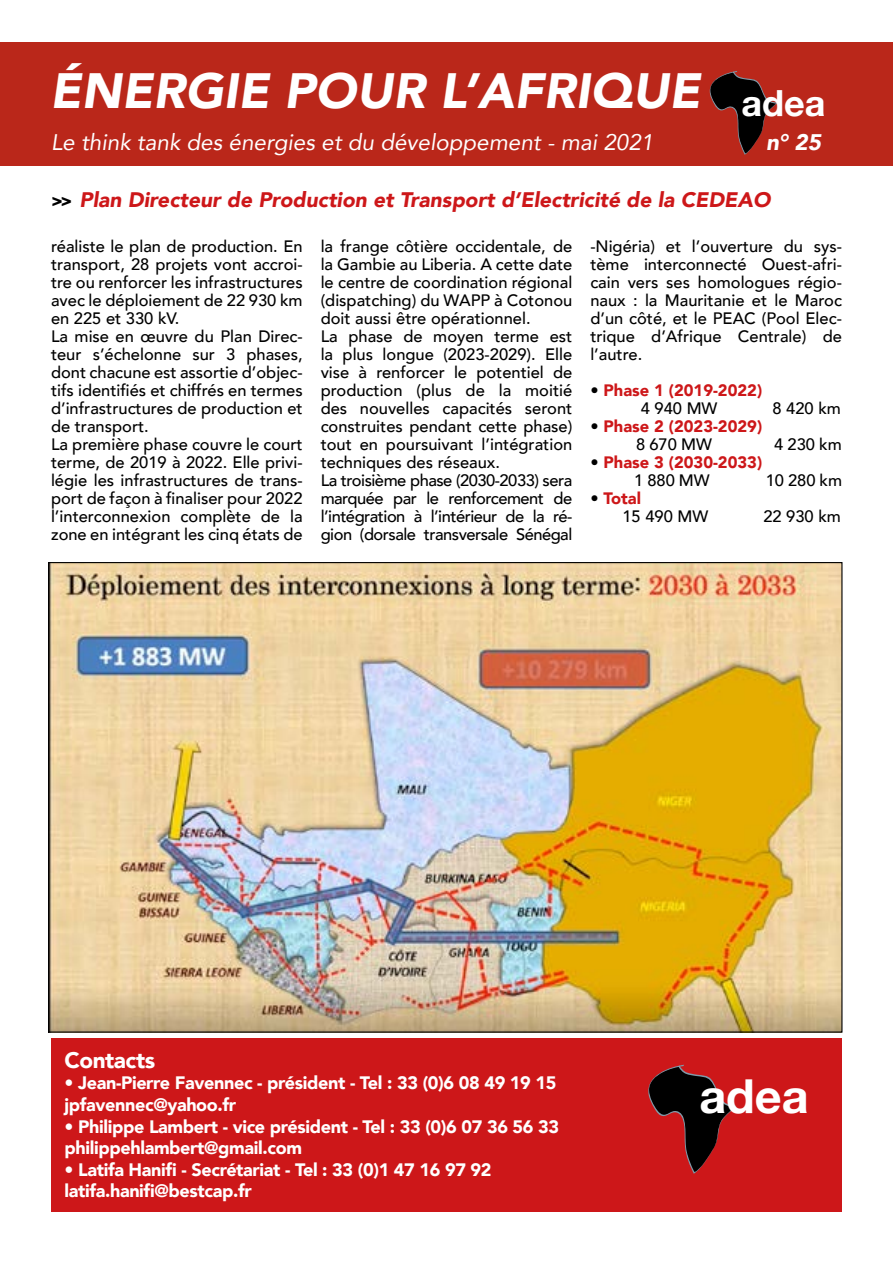
<style>
.page{position:relative;width:893px;height:1263px;background:#fff}
.page>*{position:absolute;margin:0;border:0;box-sizing:border-box;transform-origin:0 0}
.t1{font:italic 900 49.5px "Avenir";color:#fff}
.t2{font:700 46.8px "Helvetica Neue";color:#fff}
.t3{font:italic 22.5px "Avenir";color:#fff}
.t4{font:900 22.5px "Avenir";letter-spacing:-.02em;color:#fff}
.t5{font:italic 900 22.5px "Avenir";color:#fff}
.t6{font:italic 900 21px "Avenir";color:#cd1719}
.t7{font:900 18px/21.6px "Avenir";letter-spacing:-.02em;color:#fff}
.t8{font:500 16.5px/18px "Avenir";color:#000}
.t9{font:900 16.5px/18px "Avenir";color:#cd1719;text-align:center}
.s1{font-style:normal;font-size:18px;color:#000}
.s2{color:#000}
.s3{font-weight:500;color:#000}
.s4{font-weight:900}
.s5{font-weight:900;color:#cd1719}
</style>
<div class="page">
<div style="left:51px;top:1038px;width:791px;height:174px;background:#cd1719"></div>
<svg style="left:648px;top:1065px;width:88px;height:109px"></svg>
<div style="left:0;top:43px;width:893px;height:123px;background:#ba271a"></div>
<svg style="left:710px;top:71px;width:67px;height:84px"></svg>
<img style="left:50px;top:564px;width:790px;height:466px">
<h1 class="t1" style="left:50px;top:50px;width:777px">ÉNERGIE POUR L’AFRIQUE <sub>adea</sub></h1>
<h3 class="t3" style="left:51px;top:128px;width:604px">Le think tank des énergies et du développement - mai 2021</h3>
<h3 class="t5" style="left:766px;top:124px;width:57px">n° 25</h3>
<p class="t6" style="left:51px;top:183px;width:721px"><span class="s1">&gt;&gt;</span> Plan Directeur de Production et Transport d’Electricité de la CEDEAO</p>
<p class="t8" style="left:51px;top:236px;width:253px">réaliste le plan de production. En transport, 28 projets vont accroi&shy;tre ou renforcer les infrastructures avec le déploiement de 22 930 km en 225 et 330 kV.<br>La mise en œuvre du Plan Direc&shy;teur s’échelonne sur 3 phases, dont chacune est assortie d’objec&shy;tifs identifiés et chiffrés en termes d’infrastructures de production et de transport.<br>La première phase couvre le court terme, de 2019 à 2022. Elle privi&shy;légie les infrastructures de trans&shy;port de façon à finaliser pour 2022 l’interconnexion complète de la zone en intégrant les cinq états de</p>
<p class="t8" style="left:321px;top:236px;width:253px">la frange côtière occidentale, de la Gambie au Liberia. A cette date le centre de coordination régional (dispatching) du WAPP à Cotonou doit aussi être opérationnel.<br>La phase de moyen terme est la plus longue (2023-2029). Elle vise à renforcer le potentiel de production (plus de la moitié des nouvelles capacités seront construites pendant cette phase) tout en poursuivant l’intégration techniques des réseaux.<br>La troisième phase (2030-2033) sera marquée par le renforcement de l’intégration à l’intérieur de la ré&shy;gion (dorsale transversale Sénégal</p>
<p class="t8" style="left:590px;top:236px;width:253px;text-align:justify">-Nigéria) et l’ouverture du sys&shy;tème interconnecté Ouest-afri&shy;cain vers ses homologues régio&shy;naux : la Mauritanie et le Maroc d’un côté, et le PEAC (Pool Elec&shy;trique d’Afrique Centrale) de l’autre.</p>
<p class="t9" style="left:590px;top:381px;width:173px"><span class="s2">•</span> Phase 1 (2019-2022)<br><span class="s3">4 940 MW</span></p>
<p class="t8" style="left:772px;top:398px;width:70px">8 420 km</p>
<p class="t9" style="left:590px;top:417px;width:173px"><span class="s2">•</span> Phase 2 (2023-2029)<br><span class="s3">8 670 MW</span></p>
<p class="t8" style="left:774px;top:434px;width:69px">4 230 km</p>
<p class="t9" style="left:590px;top:453px;width:173px"><span class="s2">•</span> Phase 3 (2030-2033)<br><span class="s3">1 880 MW</span></p>
<p class="t8" style="left:766px;top:470px;width:78px">10 280 km</p>
<p class="t8" style="left:622px;top:488px;width:87px;text-indent:-32px"><span class="s4">•</span> <span class="s5">Total<br></span>15 490 MW</p>
<p class="t8" style="left:763px;top:506px;width:79px">22 930 km</p>
<h3 class="t4" style="left:65px;top:1040px;width:92px">Contacts</h3>
<p class="t7" style="left:65px;top:1072px;width:493px">• Jean-Pierre Favennec - président - Tel : 33 (0)6 08 49 19 15 jpfavennec@yahoo.fr</p>
<p class="t7" style="left:65px;top:1115px;width:496px">• Philippe Lambert - vice président - Tel : 33 (0)6 07 36 56 33 philippehlambert@gmail.com</p>
<p class="t7" style="left:65px;top:1158px;width:428px">• Latifa Hanifi - Secrétariat - Tel : 33 (0)1 47 16 97 92 latifa.hanifi@bestcap.fr</p>
<h2 class="t2" style="left:699px;top:1060px;width:111px">adea</h2>
</div>
